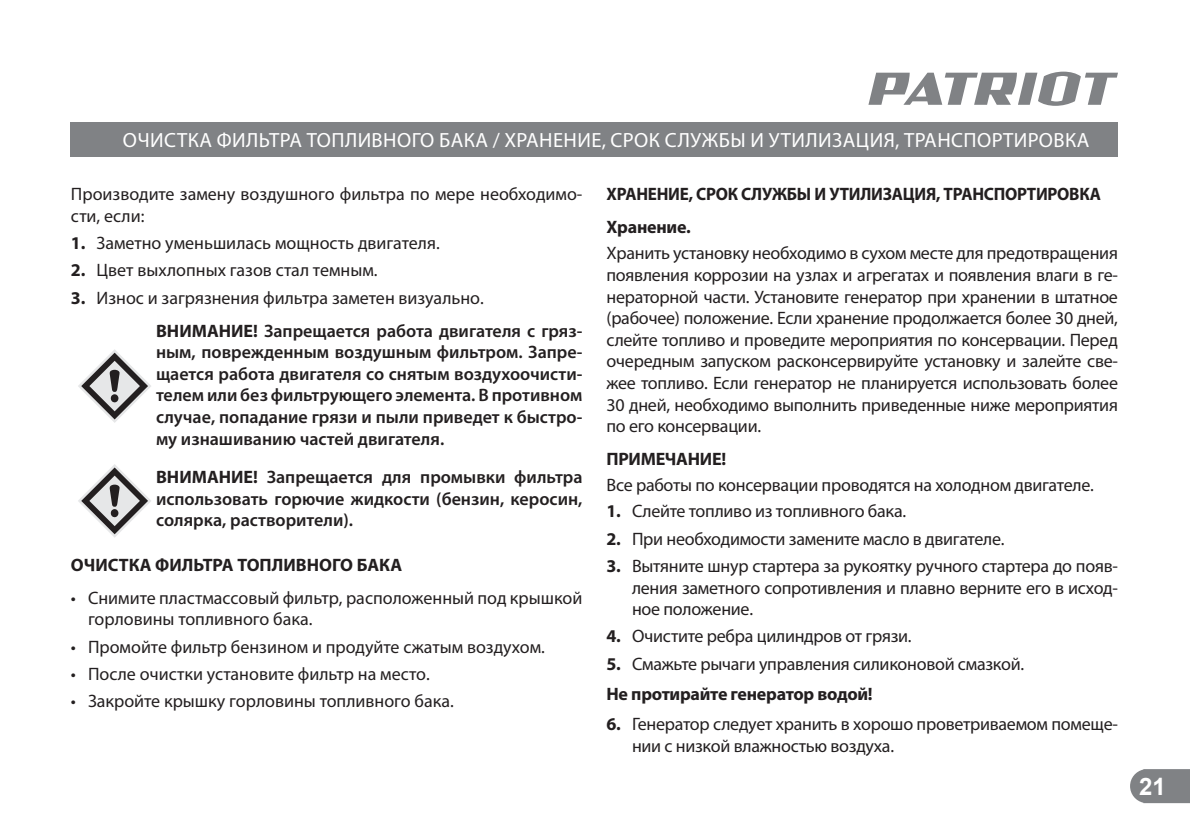
<style>
.page{position:relative;width:1190px;height:840px;background:#fff}
.page>*{position:absolute;margin:0;border:0;box-sizing:border-box;transform-origin:0 0}
.t1{font:700 24px "Arial";color:#fff}
.t2{font:20.6px "Myriad Pro";letter-spacing:.02em;color:#fff}
.t3{font:18px/21.6px "Myriad Pro";letter-spacing:-.015em;color:#231f20}
.t4{font:600 18px/21.6px "Myriad Pro";color:#231f20;text-align:justify}
.t5{font:700 18px/33px "Myriad Pro";letter-spacing:-.015em;color:#231f20;scale:.95 1}
.t6{font:700 18px "Myriad Pro";letter-spacing:-.015em;color:#231f20}
.s1{font-weight:700}
.s2{font-weight:600}
</style>
<div class="page">
<svg style="left:1130px;top:769px;width:59px;height:34px;background:#888a8c"></svg>
<svg style="left:868px;top:72px;width:250px;height:34px"></svg>
<div style="left:71px;top:123px;width:1047px;height:34px;background:#808285"></div>
<svg style="left:78px;top:349px;width:73px;height:74px"></svg>
<svg style="left:78px;top:464px;width:73px;height:74px"></svg>
<p class="t2" style="left:123px;top:131px;width:968px">ОЧИСТКА ФИЛЬТРА ТОПЛИВНОГО БАКА / ХРАНЕНИЕ, СРОК СЛУЖБЫ И УТИЛИЗАЦИЯ, ТРАНСПОРТИРОВКА</p>
<p class="t3" style="left:71px;top:184px;width:513px">Производите замену воздушного фильтра по мере необходимо&shy;сти, если:</p>
<p class="t3" style="left:71px;top:233px;width:370px"><span class="s1">1.</span> Заметно уменьшилась мощность двигателя.</p>
<p class="t3" style="left:71px;top:260px;width:308px"><span class="s1">2.</span> Цвет выхлопных газов стал темным.</p>
<p class="t3" style="left:156px;top:282px;width:428px;line-height:33px;text-indent:-85px"><span class="s1">3.</span> Износ и загрязнения фильтра заметен визуально.<br><span class="s1">ВНИМАНИЕ!</span> <span class="s2">Запрещается работа двигателя с гряз-</span></p>
<p class="t4" style="left:156px;top:343px;width:428px">ным, поврежденным воздушным фильтром. Запре&shy;щается работа двигателя со снятым воздухоочисти&shy;телем или без фильтрующего элемента. В противном случае, попадание грязи и пыли приведет к быстро&shy;му изнашиванию частей двигателя.</p>
<p class="t4" style="left:156px;top:468px;width:428px"><span class="s1">ВНИМАНИЕ!</span> Запрещается для промывки фильтра использовать горючие жидкости (бензин, керосин, солярка, растворители).</p>
<p class="t6" style="left:71px;top:556px;width:333px">ОЧИСТКА ФИЛЬТРА ТОПЛИВНОГО БАКА</p>
<p class="t3" style="left:88px;top:587px;width:496px;text-indent:-17px">• Снимите пластмассовый фильтр, расположенный под крышкой горловины топливного бака.</p>
<p class="t3" style="left:71px;top:636px;width:475px">• Промойте фильтр бензином и продуйте сжатым воздухом.</p>
<p class="t3" style="left:71px;top:664px;width:360px">• После очистки установите фильтр на место.</p>
<p class="t3" style="left:71px;top:691px;width:384px">• Закройте крышку горловины топливного бака.</p>
<p class="t5" style="left:606px;top:178px;width:522px">ХРАНЕНИЕ, СРОК СЛУЖБЫ И УТИЛИЗАЦИЯ, ТРАНСПОРТИРОВКА<br>Хранение.</p>
<p class="t3" style="left:606px;top:243px;width:513px;text-align:justify">Хранить установку необходимо в сухом месте для предотвращения появления коррозии на узлах и агрегатах и появления влаги в ге&shy;нераторной части. Установите генератор при хранении в штатное (рабочее) положение. Если хранение продолжается более 30 дней, слейте топливо и проведите мероприятия по консервации. Перед очередным запуском расконсервируйте установку и залейте све&shy;жее топливо. Если генератор не планируется использовать более 30 дней, необходимо выполнить приведенные ниже мероприятия по его консервации.</p>
<p class="t6" style="left:606px;top:450px;width:121px">ПРИМЕЧАНИЕ!</p>
<p class="t3" style="left:606px;top:475px;width:489px">Все работы по консервации проводятся на холодном двигателе.</p>
<p class="t3" style="left:606px;top:501px;width:301px"><span class="s1">1.</span> Слейте топливо из топливного бака.</p>
<p class="t3" style="left:606px;top:528px;width:399px"><span class="s1">2.</span> При необходимости замените масло в двигателе.</p>
<p class="t3" style="left:632px;top:556px;width:487px;text-align:justify;text-indent:-26px"><span class="s1">3.</span> Вытяните шнур стартера за рукоятку ручного стартера до появ&shy;ления заметного сопротивления и плавно верните его в исход&shy;ное положение.</p>
<p class="t3" style="left:606px;top:626px;width:307px"><span class="s1">4.</span> Очистите ребра цилиндров от грязи.</p>
<p class="t3" style="left:606px;top:649px;width:419px;line-height:30px"><span class="s1">5.</span> Смажьте рычаги управления силиконовой смазкой.<br><span class="s1">Не протирайте генератор водой!</span></p>
<p class="t3" style="left:632px;top:714px;width:487px;text-indent:-26px"><span class="s1">6.</span> Генератор следует хранить в хорошо проветриваемом помеще&shy;нии с низкой влажностью воздуха.</p>
<h1 class="t1" style="left:1139px;top:772px;width:28px">21</h1>
</div>
